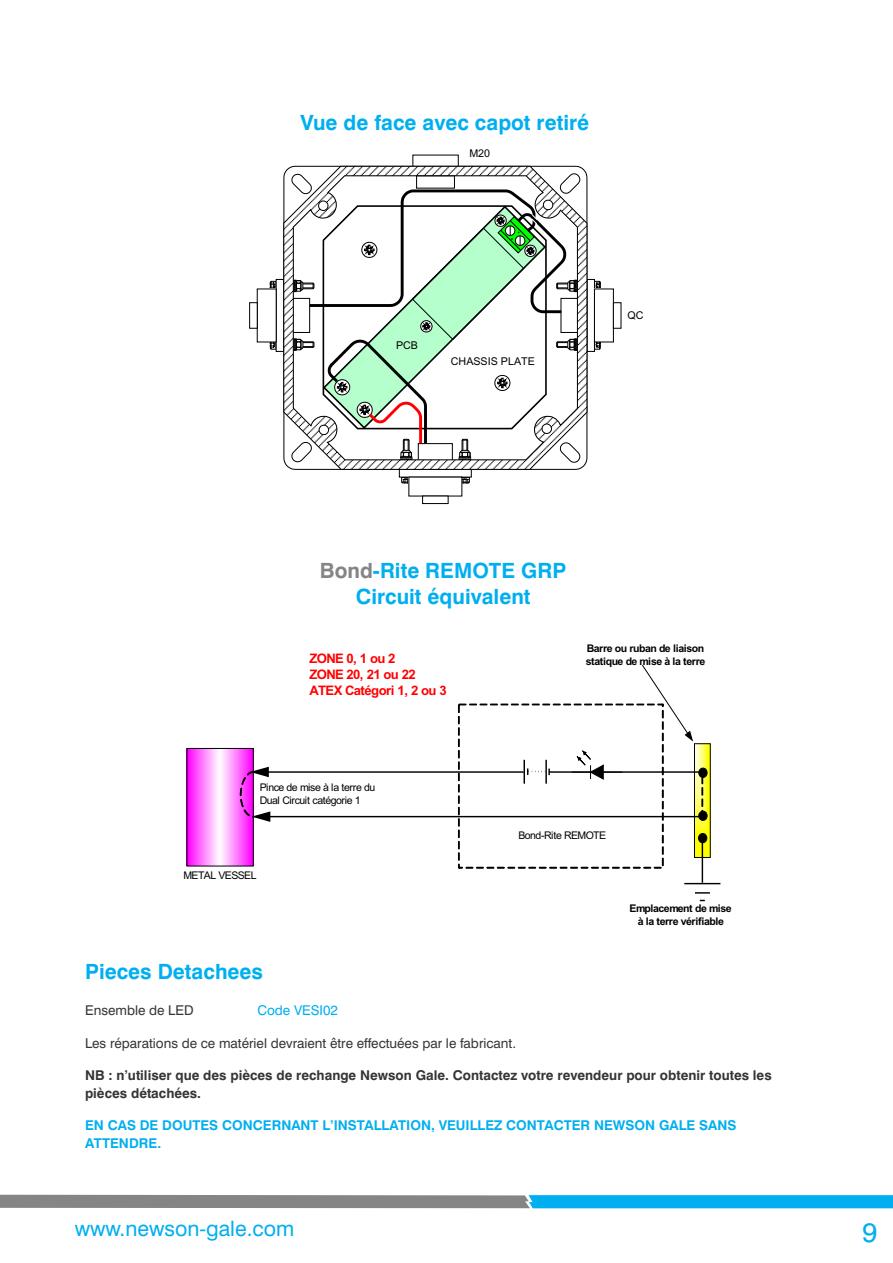
<style>
.page{position:relative;width:893px;height:1263px;background:#fff}
.page>*{position:absolute;margin:0;border:0;box-sizing:border-box;transform-origin:0 0}
.t1{font:27px "Swiss 721 BT";color:#00aff0}
.t2{font:21.15px "Swiss 721 BT";color:#00aff0}
.t3{font:700 21px/25.2px "Swiss 721 BT";color:#00aff0;text-align:center}
.t4{font:700 13.5px/17.9px "Swiss 721 BT";color:#353535}
.t5{font:700 13.5px/17.9px "Swiss 721 BT";color:#00aff0}
.t6{font:13.5px "Swiss 721 BT";color:#353535}
.t7{font:13.5px "Swiss 721 BT";color:#00aff0}
.t8{font:700 13.05px/15.8px "Arial";letter-spacing:-.05em;color:#f00}
.t9{font:10.65px "Arial";color:#000}
.t10{font:700 10.5px/12.6px "Arial";letter-spacing:-.05em;color:#000;text-align:center}
.t11{font:10.5px/12.6px "Arial";letter-spacing:-.05em;color:#000}
.s1{color:#858588}
</style>
<div class="page">
<svg style="left:0;top:1195px;width:893px;height:13px"></svg>
<div style="left:422px;top:495px;width:27px;height:9px;border:1px solid #000"></div>
<div style="left:249px;top:302px;width:9px;height:27px;border:1px solid #000"></div>
<div style="left:594px;top:288px;width:20px;height:54px;border:1px solid #000"></div>
<div style="left:613px;top:302px;width:8px;height:27px;border:1px solid #000"></div>
<svg style="left:284px;top:165px;width:303px;height:8px"></svg>
<svg style="left:270px;top:173px;width:331px;height:310px"></svg>
<div style="left:417px;top:176px;width:37px;height:12px;background:#fff"></div>
<div style="left:416px;top:175px;width:39px;height:14px;border:1px solid #000"></div>
<hr style="left:702px;top:838px;width:1px;height:45px;background:#000">
<hr style="left:684px;top:883px;width:36px;height:1px;background:#000">
<svg style="left:695px;top:892px;width:15px;height:2px"></svg>
<hr style="left:189px;top:748px;width:1px;height:118px;background:#ff08ff">
<hr style="left:190px;top:748px;width:1px;height:118px;background:#ff15ff">
<hr style="left:191px;top:748px;width:1px;height:118px;background:#ff1eff">
<hr style="left:192px;top:748px;width:1px;height:118px;background:#ff27ff">
<hr style="left:193px;top:748px;width:1px;height:118px;background:#ff30ff">
<hr style="left:194px;top:748px;width:1px;height:118px;background:#ff37ff">
<hr style="left:195px;top:748px;width:1px;height:118px;background:#ff3dff">
<hr style="left:196px;top:748px;width:1px;height:118px;background:#ff48ff">
<hr style="left:197px;top:748px;width:1px;height:118px;background:#ff50ff">
<hr style="left:198px;top:748px;width:1px;height:118px;background:#ff59ff">
<hr style="left:199px;top:748px;width:1px;height:118px;background:#ff60ff">
<hr style="left:200px;top:748px;width:1px;height:118px;background:#ff68ff">
<hr style="left:201px;top:748px;width:1px;height:118px;background:#ff71ff">
<hr style="left:202px;top:748px;width:1px;height:118px;background:#ff78ff">
<hr style="left:203px;top:748px;width:1px;height:118px;background:#ff80ff">
<hr style="left:204px;top:748px;width:1px;height:118px;background:#f8f">
<hr style="left:205px;top:748px;width:1px;height:118px;background:#ff8fff">
<hr style="left:206px;top:748px;width:1px;height:118px;background:#ff94ff">
<hr style="left:207px;top:748px;width:1px;height:118px;background:#ff9fff">
<hr style="left:208px;top:748px;width:1px;height:118px;background:#ffa7ff">
<hr style="left:209px;top:748px;width:1px;height:118px;background:#ffafff">
<hr style="left:210px;top:748px;width:1px;height:118px;background:#ffb6ff">
<hr style="left:211px;top:748px;width:1px;height:118px;background:#fbf">
<hr style="left:212px;top:748px;width:1px;height:118px;background:#ffc2ff">
<hr style="left:213px;top:748px;width:1px;height:118px;background:#ffcdff">
<hr style="left:214px;top:748px;width:1px;height:118px;background:#ffd4ff">
<hr style="left:215px;top:748px;width:1px;height:118px;background:#ffdcff">
<hr style="left:216px;top:748px;width:1px;height:118px;background:#ffe3ff">
<hr style="left:217px;top:748px;width:1px;height:118px;background:#ffe9ff">
<hr style="left:218px;top:748px;width:1px;height:118px;background:#fff2ff">
<hr style="left:219px;top:748px;width:1px;height:118px;background:#fff9ff">
<hr style="left:221px;top:748px;width:1px;height:118px;background:#fff4ff">
<hr style="left:222px;top:748px;width:1px;height:118px;background:#fef">
<hr style="left:223px;top:748px;width:1px;height:118px;background:#ffe9ff">
<hr style="left:224px;top:748px;width:1px;height:118px;background:#ffdeff">
<hr style="left:225px;top:748px;width:1px;height:118px;background:#ffd7ff">
<hr style="left:226px;top:748px;width:1px;height:118px;background:#ffcfff">
<hr style="left:227px;top:748px;width:1px;height:118px;background:#ffc7ff">
<hr style="left:228px;top:748px;width:1px;height:118px;background:#ffc0ff">
<hr style="left:229px;top:748px;width:1px;height:118px;background:#ffb8ff">
<hr style="left:230px;top:748px;width:1px;height:118px;background:#ffb1ff">
<hr style="left:231px;top:748px;width:1px;height:118px;background:#ffa7ff">
<hr style="left:232px;top:748px;width:1px;height:118px;background:#ffa1ff">
<hr style="left:233px;top:748px;width:1px;height:118px;background:#ff9aff">
<hr style="left:234px;top:748px;width:1px;height:118px;background:#ff92ff">
<hr style="left:235px;top:748px;width:1px;height:118px;background:#ff8aff">
<hr style="left:236px;top:748px;width:1px;height:118px;background:#ff83ff">
<hr style="left:237px;top:748px;width:1px;height:118px;background:#ff7bff">
<hr style="left:238px;top:748px;width:1px;height:118px;background:#ff73ff">
<hr style="left:239px;top:748px;width:1px;height:118px;background:#ff6bff">
<hr style="left:240px;top:748px;width:1px;height:118px;background:#ff63ff">
<hr style="left:241px;top:748px;width:1px;height:118px;background:#ff5bff">
<hr style="left:242px;top:748px;width:1px;height:118px;background:#ff53ff">
<hr style="left:243px;top:748px;width:1px;height:118px;background:#ff4bff">
<hr style="left:244px;top:748px;width:1px;height:118px;background:#ff42ff">
<hr style="left:245px;top:748px;width:1px;height:118px;background:#ff3bff">
<hr style="left:246px;top:748px;width:1px;height:118px;background:#ff32ff">
<hr style="left:247px;top:748px;width:1px;height:118px;background:#ff29ff">
<hr style="left:248px;top:748px;width:1px;height:118px;background:#ff21ff">
<hr style="left:249px;top:748px;width:1px;height:118px;background:#ff18ff">
<hr style="left:250px;top:748px;width:1px;height:118px;background:#ff0eff">
<hr style="left:253px;top:748px;width:1px;height:118px;background:#f0f">
<hr style="left:254px;top:771px;width:270px;height:2px;background:#000">
<hr style="left:256px;top:816px;width:444px;height:1px;background:#000">
<svg style="left:458px;top:665px;width:250px;height:203px"></svg>
<svg style="left:240px;top:766px;width:31px;height:57px"></svg>
<h3 class="t3" style="left:301px;top:112px;width:290px">Vue de face avec capot retiré</h3>
<p class="t9" style="left:469px;top:149px;width:22px">M20</p>
<p class="t9" style="left:396px;top:341px;width:24px">PCB</p>
<p class="t9" style="left:451px;top:357px;width:86px">CHASSIS PLATE</p>
<p class="t9" style="left:627px;top:311px;width:18px">QC</p>
<h3 class="t3" style="left:320px;top:560px;width:248px"><span class="s1">Bond</span>-Rite REMOTE GRP<br>Circuit équivalent</h3>
<p class="t8" style="left:310px;top:652px;width:139px">ZONE 0, 1 ou 2<br>ZONE 20, 21 ou 22<br>ATEX Catégori 1, 2 ou 3</p>
<p class="t10" style="left:586px;top:643px;width:121px;text-align:left">Barre ou ruban de liaison statique de mise à la terre</p>
<p class="t11" style="left:260px;top:782px;width:117px">Pince de mise à la terre du<br>Dual Circuit catégorie 1</p>
<p class="t11" style="left:183px;top:870px;width:75px">METAL VESSEL</p>
<p class="t11" style="left:518px;top:830px;width:89px">Bond-Rite REMOTE</p>
<p class="t10" style="left:630px;top:903px;width:104px">Emplacement de mise à la terre vérifiable</p>
<h3 class="t3" style="left:85px;top:961px;width:179px">Pieces Detachees</h3>
<p class="t7" style="left:257px;top:1005px;width:82px">Code VESI02</p>
<p class="t6" style="left:85px;top:1005px;width:110px">Ensemble de LED</p>
<p class="t6" style="left:85px;top:1037px;width:433px">Les réparations de ce matériel devraient être effectuées par le fabricant.</p>
<p class="t4" style="left:85px;top:1067px;width:688px">NB : n’utiliser que des pièces de rechange Newson Gale. Contactez votre revendeur pour obtenir toutes les pièces détachées.</p>
<p class="t5" style="left:85px;top:1118px;width:653px">EN CAS DE DOUTES CONCERNANT L’INSTALLATION, VEUILLEZ CONTACTER NEWSON GALE SANS<br>ATTENDRE.</p>
<h2 class="t2" style="left:75px;top:1220px;width:221px">www.newson-gale.com</h2>
<h1 class="t1" style="left:862px;top:1221px;width:16px">9</h1>
</div>
